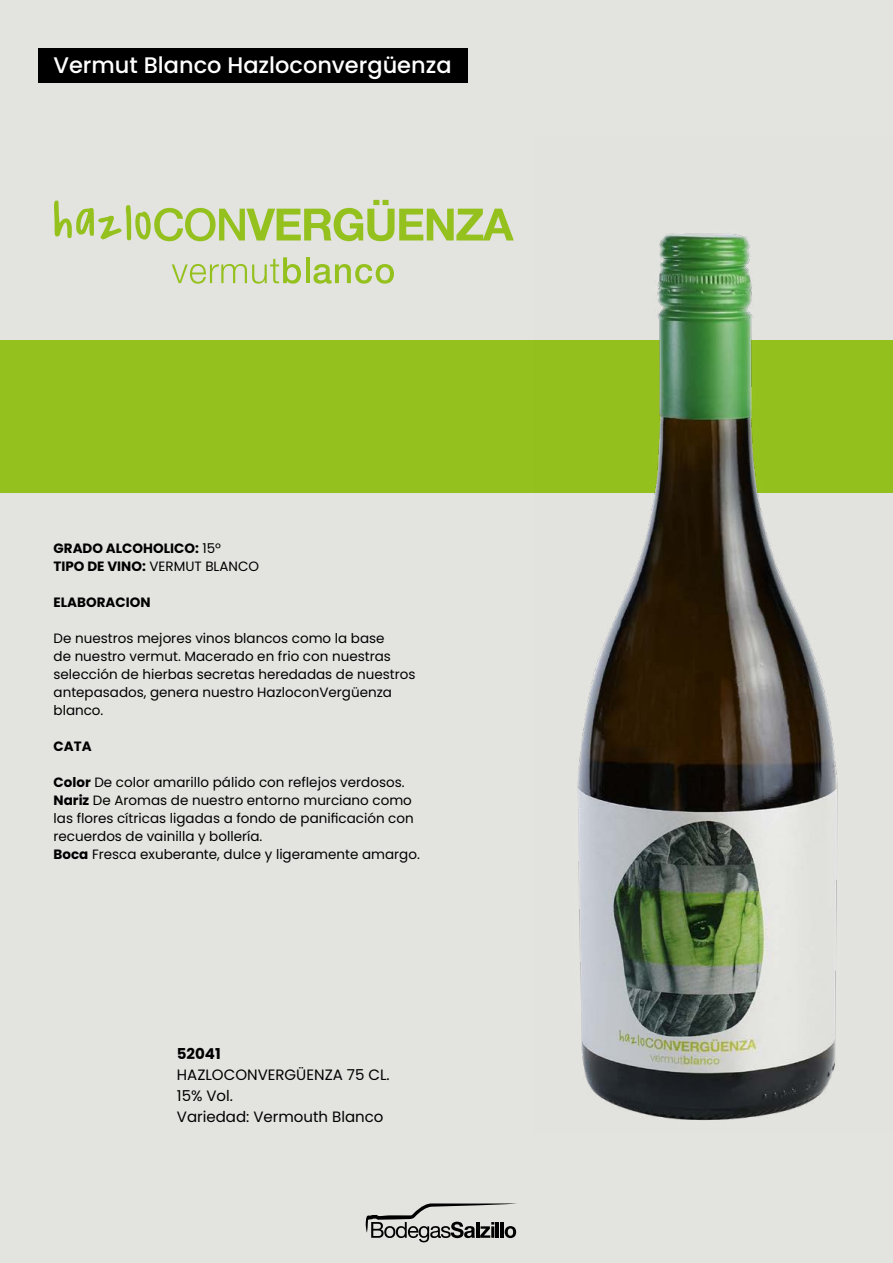
<style>
.page{position:relative;width:893px;height:1263px;background:#e3e3e0}
.page>*{position:absolute;margin:0;border:0;box-sizing:border-box;transform-origin:0 0}
.t1{font:500 22.5px "Poppins Latin";color:#fff}
.t2{font:15px/21px "Poppins Latin";color:#000}
.t3{font:700 15px "Poppins Latin";color:#000}
.t4{font:13.5px/18px "Poppins Latin";color:#000}
.t5{font:700 13.5px/18px "Poppins Latin";color:#000}
.s1{font-weight:400}
.s2{font-weight:700}
</style>
<div class="page">
<div style="left:0;top:340px;width:893px;height:152px;background:#95c11f"></div>
<svg style="left:54px;top:200px;width:460px;height:41px"></svg>
<svg style="left:172px;top:257px;width:129px;height:27px"></svg>
<hr style="left:306px;top:257px;width:3px;height:26px;background:#95c11f">
<svg style="left:313px;top:264px;width:81px;height:20px"></svg>
<img style="left:535px;top:233px;width:358px;height:888px">
<div style="left:38px;top:48px;width:430px;height:34px;background:#000"></div>
<svg style="left:366px;top:1203px;width:151px;height:40px"></svg>
<h1 class="t1" style="left:53px;top:51px;width:400px">Vermut Blanco Hazloconvergüenza</h1>
<p class="t5" style="left:54px;top:539px;width:207px">GRADO ALCOHOLICO: <span class="s1">15º<br></span>TIPO DE VINO: <span class="s1">VERMUT BLANCO</span></p>
<p class="t5" style="left:54px;top:593px;width:98px">ELABORACION</p>
<p class="t4" style="left:54px;top:629px;width:363px">De nuestros mejores vinos blancos como la base<br>de nuestro vermut. Macerado en frio con nuestras selección de hierbas secretas heredadas de nuestros antepasados, genera nuestro HazloconVergüenza blanco.</p>
<p class="t5" style="left:54px;top:737px;width:40px">CATA</p>
<p class="t4" style="left:54px;top:773px;width:368px"><span class="s2">Color</span> De color amarillo pálido con reflejos verdosos.<br><span class="s2">Nariz</span> De Aromas de nuestro entorno murciano como las flores cítricas ligadas a fondo de panificación con recuerdos de vainilla y bollería.<br><span class="s2">Boca</span> Fresca exuberante, dulce y ligeramente amargo.</p>
<p class="t3" style="left:177px;top:1044px;width:45px">52041</p>
<p class="t2" style="left:177px;top:1064px;width:214px">HAZLOCONVERGÜENZA 75 CL.<br>15% Vol.<br>Variedad: Vermouth Blanco</p>
</div>
